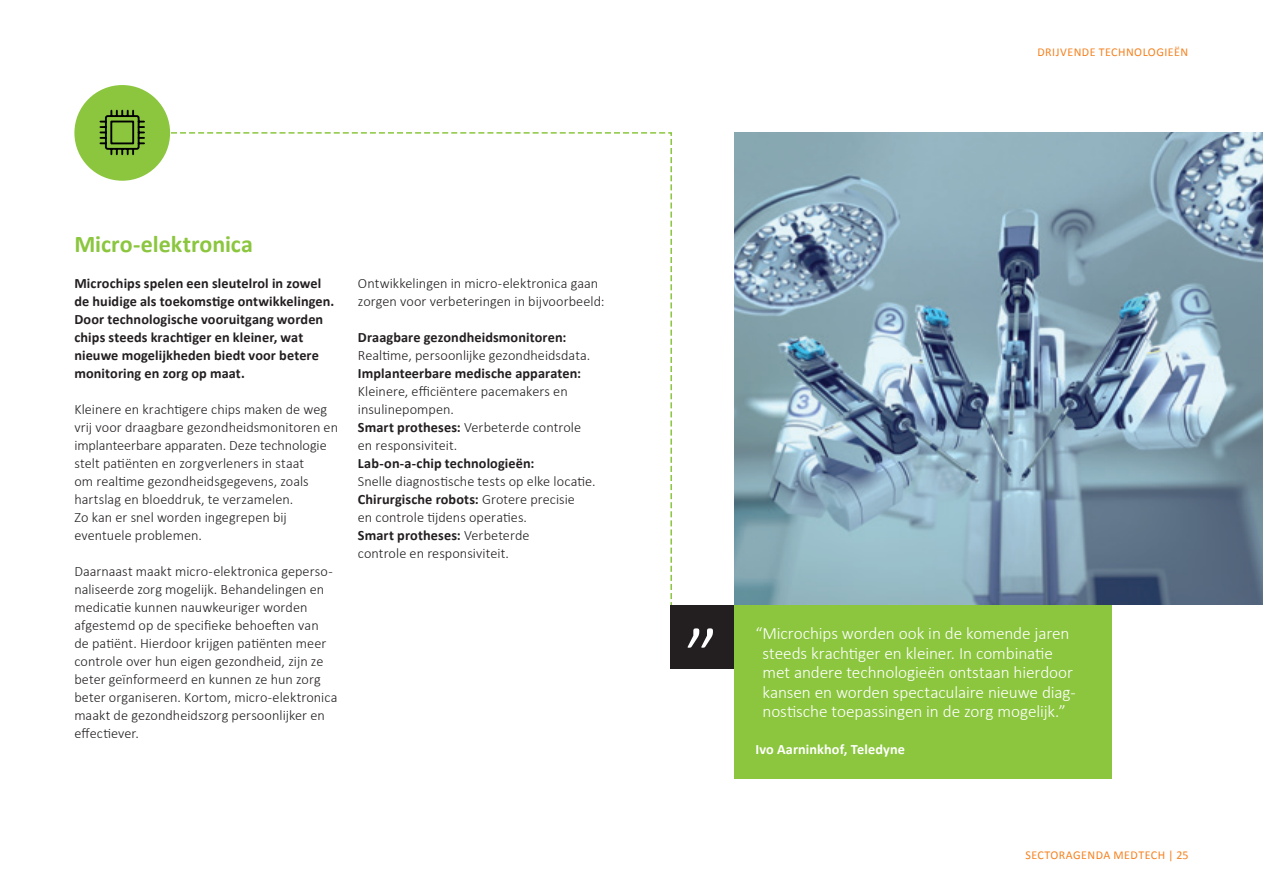
<style>
.page{position:relative;width:1263px;height:893px;background:#fff}
.page>*{position:absolute;margin:0;border:0;box-sizing:border-box;transform-origin:0 0}
.t1{font:300 82.5px "Calibri";color:#fff}
.t2{font:700 24px "Calibri";color:#8bc63e}
.t3{font:300 17.25px/19.5px "Calibri";letter-spacing:-.005em;color:#fff}
.t4{font:300 14.25px/18px "Calibri";color:#231f20}
.t5{font:700 14.25px/18px "Calibri";letter-spacing:.005em;color:#231f20}
.t6{font:700 14.25px "Calibri";letter-spacing:.005em;color:#fff}
.t7{font:12px "Calibri";letter-spacing:.04em;color:#f58220}
.s1{font-weight:700}
</style>
<div class="page">
<div style="left:734px;top:605px;width:377px;height:173px;background:#8bc63e"></div>
<img style="left:734px;top:132px;width:529px;height:473px">
<svg style="left:163px;top:131px;width:509px;height:474px"></svg>
<div style="left:670px;top:605px;width:64px;height:64px;background:#231f20"></div>
<div style="left:74px;top:85px;width:96px;height:96px;background:#8bc63e;border-radius:50%"></div>
<svg style="left:99px;top:109px;width:46px;height:47px"></svg>
<h2 class="t2" style="left:74px;top:227px;width:180px">Micro-elektronica</h2>
<p class="t5" style="left:74px;top:274px;width:262px">Microchips spelen een sleutelrol in zowel de huidige als toekomstige ontwikkelingen.<br>Door technologische vooruitgang worden chips steeds krachtiger en kleiner, wat nieuwe mogelijkheden biedt voor betere monitoring en zorg op maat.</p>
<p class="t4" style="left:74px;top:400px;width:265px">Kleinere en krachtigere chips maken de weg vrij voor draagbare gezondheidsmonitoren en implanteerbare apparaten. Deze technologie stelt patiënten en zorgverleners in staat<br>om realtime gezondheidsgegevens, zoals hartslag en bloeddruk, te verzamelen.<br>Zo kan er snel worden ingegrepen bij eventuele problemen.</p>
<p class="t4" style="left:74px;top:562px;width:265px">Daarnaast maakt micro-elektronica geperso&shy;naliseerde zorg mogelijk. Behandelingen en medicatie kunnen nauwkeuriger worden afgestemd op de specifieke behoeften van<br>de patiënt. Hierdoor krijgen patiënten meer controle over hun eigen gezondheid, zijn ze beter geïnformeerd en kunnen ze hun zorg beter organiseren. Kortom, micro-elektronica maakt de gezondheidszorg persoonlijker en effectiever.</p>
<p class="t4" style="left:358px;top:274px;width:248px">Ontwikkelingen in micro-elektronica gaan zorgen voor verbeteringen in bijvoorbeeld:</p>
<p class="t5" style="left:358px;top:328px;width:210px">Draagbare gezondheidsmonitoren:</p>
<p class="t4" style="left:358px;top:346px;width:234px">Realtime, persoonlijke gezondheidsdata.</p>
<p class="t5" style="left:358px;top:364px;width:225px">Implanteerbare medische apparaten:</p>
<p class="t4" style="left:358px;top:382px;width:225px">Kleinere, efficiëntere pacemakers en insulinepompen.<br><span class="s1">Smart protheses:</span> Verbeterde controle en responsiviteit.</p>
<p class="t5" style="left:358px;top:454px;width:178px">Lab-on-a-chip technologieën:</p>
<p class="t4" style="left:358px;top:472px;width:239px">Snelle diagnostische tests op elke locatie.<br><span class="s1">Chirurgische robots:</span> Grotere precisie<br>en controle tijdens operaties.<br><span class="s1">Smart protheses:</span> Verbeterde<br>controle en responsiviteit.</p>
<p class="t7" style="left:1037px;top:43px;width:152px">DRIJVENDE TECHNOLOGIEËN</p>
<h1 class="t1" style="left:685px;top:606px;width:35px">”</h1>
<p class="t3" style="left:762px;top:623px;width:315px;text-indent:-7px">“Microchips worden ook in de komende jaren steeds krachtiger en kleiner. In combinatie met andere technologieën ontstaan hierdoor kansen en worden spectaculaire nieuwe diag&shy;nostische toepassingen in de zorg mogelijk.”</p>
<p class="t6" style="left:755px;top:739px;width:151px">Ivo Aarninkhof, Teledyne</p>
<p class="t7" style="left:1025px;top:847px;width:165px">SECTORAGENDA MEDTECH | 25</p>
</div>
